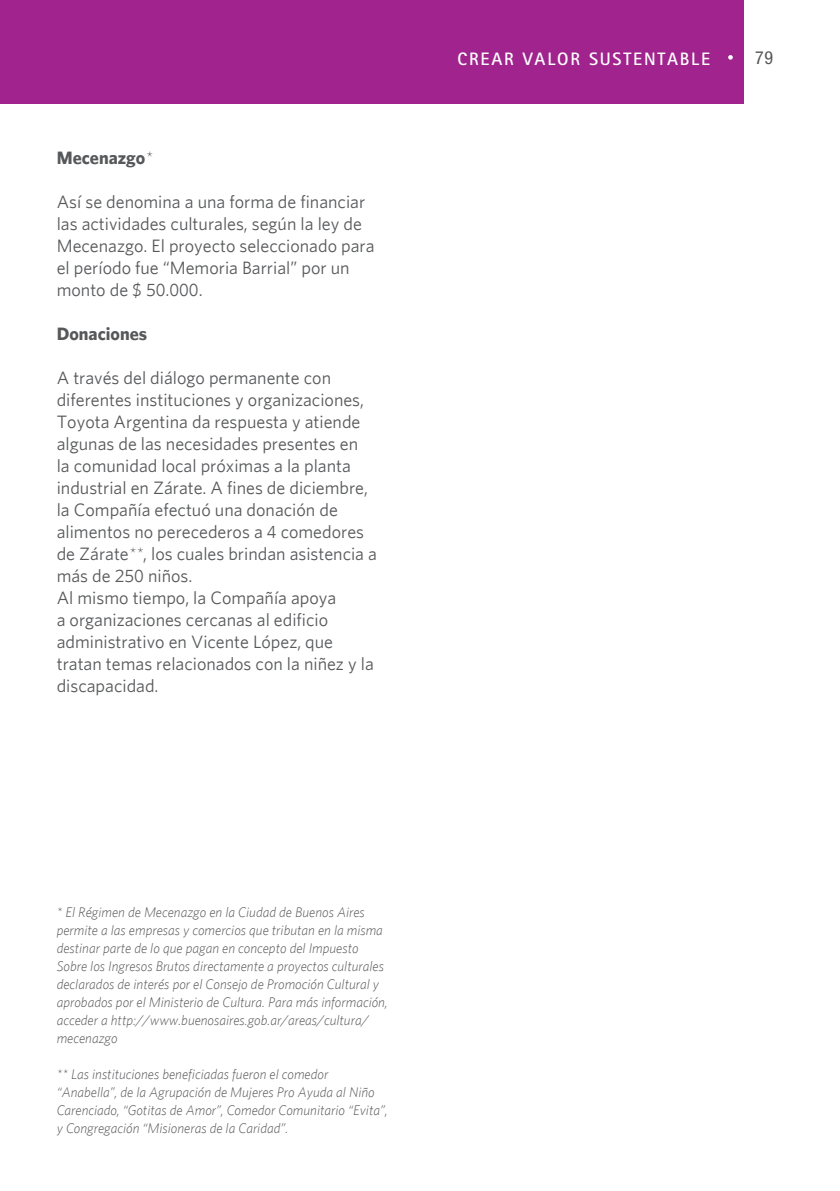
<style>
.page{position:relative;width:840px;height:1191px;background:#fff}
.page>*{position:absolute;margin:0;border:0;box-sizing:border-box;transform-origin:0 0}
.t1{font:18px/22px "Whitney";color:#57585a}
.t2{font:700 18px "Rotis Sans Serif";letter-spacing:.1em;color:#fff}
.t3{font:700 18px "Whitney";color:#57585a}
.t4{font:condensed 18px "Helvetica Neue LT Std";color:#57585a}
.t5{font:italic 300 14px/18px "Whitney";color:#57585a}
.s1{font-weight:300;font-style:italic}
</style>
<div class="page">
<div style="left:0;top:0;width:743px;height:103px;background:#a0238e"></div>
<svg style="left:728px;top:55px;width:4px;height:5px"></svg>
<p class="t3" style="left:57px;top:147px;width:97px">Mecenazgo<span class="s1">*</span></p>
<p class="t1" style="left:57px;top:190px;width:319px">Así se denomina a una forma de financiar las actividades culturales, según la ley de Mecenazgo. El proyecto seleccionado para el período fue “Memoria Barrial” por un monto de $ 50.000.</p>
<p class="t3" style="left:57px;top:323px;width:92px">Donaciones</p>
<p class="t1" style="left:57px;top:366px;width:321px">A través del diálogo permanente con diferentes instituciones y organizaciones, Toyota Argentina da respuesta y atiende algunas de las necesidades presentes en<br>la comunidad local próximas a la planta industrial en Zárate. A fines de diciembre, la Compañía efectuó una donación de alimentos no perecederos a 4 comedores de Zárate<span class="s1">**</span>, los cuales brindan asistencia a más de 250 niños.<br>Al mismo tiempo, la Compañía apoya<br>a organizaciones cercanas al edificio administrativo en Vicente López, que tratan temas relacionados con la niñez y la discapacidad.</p>
<p class="t2" style="left:457px;top:48px;width:254px">CREAR VALOR SUSTENTABLE</p>
<p class="t4" style="left:754px;top:47px;width:20px">79</p>
<p class="t5" style="left:57px;top:903px;width:332px">* El Régimen de Mecenazgo en la Ciudad de Buenos Aires permite a las empresas y comercios que tributan en la misma destinar parte de lo que pagan en concepto del Impuesto Sobre los Ingresos Brutos directamente a proyectos culturales declarados de interés por el Consejo de Promoción Cultural y aprobados por el Ministerio de Cultura. Para más información, acceder a http://www.buenosaires.gob.ar/areas/cultura/ mecenazgo</p>
<p class="t5" style="left:57px;top:1065px;width:332px">** Las instituciones beneficiadas fueron el comedor “Anabella”, de la Agrupación de Mujeres Pro Ayuda al Niño Carenciado, “Gotitas de Amor”, Comedor Comunitario “Evita”, y Congregación “Misioneras de la Caridad”.</p>
</div>
